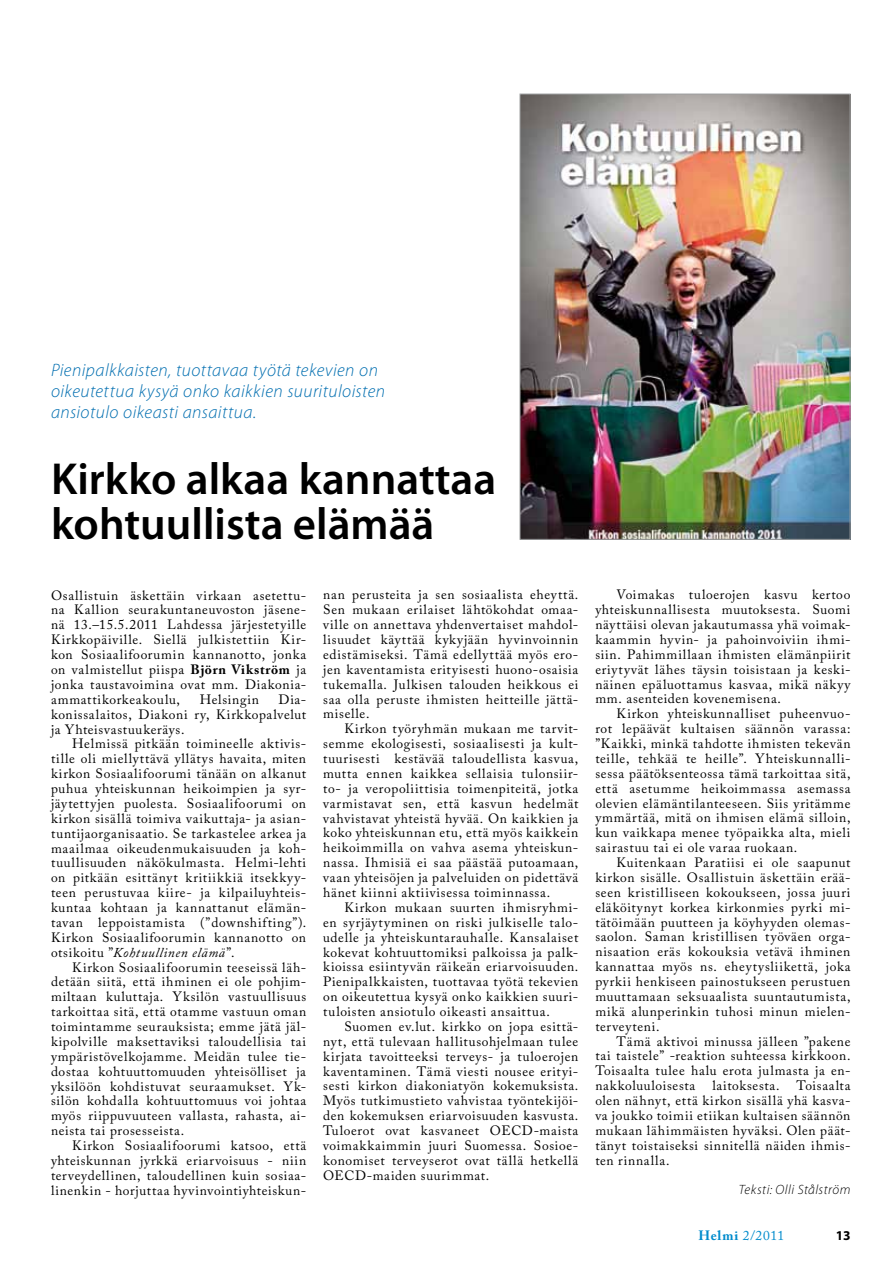
<style>
.page{position:relative;width:893px;height:1263px;background:#fff}
.page>*{position:absolute;margin:0;border:0;box-sizing:border-box;transform-origin:0 0}
.t1{font:600 45px/45px "Myriad Pro";color:#000}
.t2{font:italic 300 18px/21px "Myriad Pro";letter-spacing:.025em;color:#006eb0}
.t3{font:13.5px/14.9px "Adobe Caslon Pro";letter-spacing:.055em;color:#000;text-align:justify}
.t4{font:italic 300 13.5px "Myriad Pro";letter-spacing:.035em;color:#000}
.t5{font:13.5px "Adobe Caslon Pro";color:#008bcc}
.t6{font:700 13.5px "Myriad Pro";color:#000}
.s1{font-weight:700}
.s2{font-style:italic}
</style>
<div class="page">
<img style="left:522px;top:96px;width:326px;height:442px">
<div style="left:520px;top:94px;width:330px;height:446px;border:1px solid #9c9e9f"></div>
<h2 class="t2" style="left:51px;top:360px;width:336px">Pienipalkkaisten, tuottavaa työtä tekevien on oikeutettua kysyä onko kaikkien suurituloisten ansiotulo oikeasti ansaittua.</h2>
<h1 class="t1" style="left:51px;top:455px;width:447px">Kirkko alkaa kannattaa kohtuullista elämää</h1>
<p class="t3" style="left:51px;top:587px;width:257px">Osallistuin äskettäin virkaan asetettu&shy;na Kallion seurakuntaneuvoston jäsene&shy;nä 13.–15.5.2011 Lahdessa järjestetyille Kirkkopäiville. Siellä julkistettiin Kir&shy;kon Sosiaalifoorumin kannanotto, jonka on valmistellut piispa <span class="s1">Björn Vikström</span> ja jonka taustavoimina ovat mm. Diakonia&shy;ammattikorkeakoulu,</p>
<p class="t3" style="left:200px;top:692px;width:61px">Helsingin</p>
<p class="t3" style="left:51px;top:692px;width:257px;text-indent:228px">Dia&shy;konissalaitos, Diakoni ry, Kirkkopalvelut ja Yhteisvastuukeräys.</p>
<p class="t3" style="left:51px;top:736px;width:257px;text-indent:21px">Helmissä pitkään toimineelle aktivis&shy;tille oli miellyttävä yllätys havaita, miten kirkon Sosiaalifoorumi tänään on alkanut puhua yhteiskunnan heikoimpien ja syr&shy;jäytettyjen puolesta. Sosiaalifoorumi on kirkon sisällä toimiva vaikuttaja- ja asian&shy;tuntijaorganisaatio. Se tarkastelee arkea ja maailmaa oikeudenmukaisuuden ja koh&shy;tuullisuuden näkökulmasta. Helmi-lehti on pitkään esittänyt kritiikkiä itsekkyy&shy;teen perustuvaa kiire- ja kilpailuyhteis&shy;kuntaa kohtaan ja kannattanut elämän&shy;tavan leppoistamista (”downshifting”).<br>Kirkon Sosiaalifoorumin kannanotto on otsikoitu ”<span class="s2">Kohtuullinen elämä</span>”.</p>
<p class="t3" style="left:51px;top:959px;width:257px;text-indent:21px">Kirkon Sosiaalifoorumin teeseissä läh&shy;detään siitä, että ihminen ei ole pohjim&shy;miltaan kuluttaja. Yksilön vastuullisuus tarkoittaa sitä, että otamme vastuun oman toimintamme seurauksista; emme jätä jäl&shy;kipolville maksettaviksi taloudellisia tai ympäristövelkojamme. Meidän tulee tie&shy;dostaa kohtuuttomuuden yhteisölliset ja yksilöön kohdistuvat seuraamukset. Yk&shy;silön kohdalla kohtuuttomuus voi johtaa myös riippuvuuteen vallasta, rahasta, ai&shy;neista tai prosesseista.</p>
<p class="t3" style="left:51px;top:1138px;width:257px;text-indent:21px">Kirkon Sosiaalifoorumi katsoo, että yhteiskunnan jyrkkä eriarvoisuus - niin terveydellinen, taloudellinen kuin sosiaa&shy;linenkin - horjuttaa hyvinvointiyhteiskun-</p>
<p class="t3" style="left:323px;top:587px;width:257px">nan perusteita ja sen sosiaalista eheyttä.<br>Sen mukaan erilaiset lähtökohdat omaa&shy;ville on annettava yhdenvertaiset mahdol&shy;lisuudet käyttää kykyjään hyvinvoinnin edistämiseksi. Tämä edellyttää myös ero&shy;jen kaventamista erityisesti huono-osaisia tukemalla. Julkisen talouden heikkous ei saa olla peruste ihmisten heitteille jättä&shy;miselle.</p>
<p class="t3" style="left:323px;top:721px;width:257px;text-indent:21px">Kirkon työryhmän mukaan me tarvit&shy;semme ekologisesti, sosiaalisesti ja kult&shy;tuurisesti kestävää taloudellista kasvua, mutta ennen kaikkea sellaisia tulonsiir&shy;to- ja veropoliittisia toimenpiteitä, jotka varmistavat sen, että kasvun hedelmät vahvistavat yhteistä hyvää. On kaikkien ja koko yhteiskunnan etu, että myös kaikkein heikoimmilla on vahva asema yhteiskun&shy;nassa. Ihmisiä ei saa päästää putoamaan, vaan yhteisöjen ja palveluiden on pidettävä hänet kiinni aktiivisessa toiminnassa.</p>
<p class="t3" style="left:323px;top:900px;width:257px;text-indent:21px">Kirkon mukaan suurten ihmisryhmi&shy;en syrjäytyminen on riski julkiselle talo&shy;udelle ja yhteiskuntarauhalle. Kansalaiset kokevat kohtuuttomiksi palkoissa ja palk&shy;kioissa esiintyvän räikeän eriarvoisuuden.<br>Pienipalkkaisten, tuottavaa työtä tekevien on oikeutettua kysyä onko kaikkien suuri&shy;tuloisten ansiotulo oikeasti ansaittua.</p>
<p class="t3" style="left:323px;top:1019px;width:257px;text-indent:21px">Suomen ev.lut. kirkko on jopa esittä&shy;nyt, että tulevaan hallitusohjelmaan tulee kirjata tavoitteeksi terveys- ja tuloerojen kaventaminen. Tämä viesti nousee erityi&shy;sesti kirkon diakoniatyön kokemuksista.<br>Myös tutkimustieto vahvistaa työntekijöi&shy;den kokemuksen eriarvoisuuden kasvusta.<br>Tuloerot ovat kasvaneet OECD-maista voimakkaimmin juuri Suomessa. Sosioe&shy;konomiset terveyserot ovat tällä hetkellä OECD-maiden suurimmat.</p>
<p class="t3" style="left:595px;top:587px;width:257px;text-indent:21px">Voimakas tuloerojen kasvu kertoo yhteiskunnallisesta muutoksesta. Suomi näyttäisi olevan jakautumassa yhä voimak&shy;kaammin hyvin- ja pahoinvoiviin ihmi&shy;siin. Pahimmillaan ihmisten elämänpiirit eriytyvät lähes täysin toisistaan ja keski&shy;näinen epäluottamus kasvaa, mikä näkyy mm. asenteiden kovenemisena.</p>
<p class="t3" style="left:595px;top:706px;width:257px;text-indent:21px">Kirkon yhteiskunnalliset puheenvuo&shy;rot lepäävät kultaisen säännön varassa: ”Kaikki, minkä tahdotte ihmisten tekevän teille, tehkää te heille”. Yhteiskunnalli&shy;sessa päätöksenteossa tämä tarkoittaa sitä, että asetumme heikoimmassa asemassa olevien elämäntilanteeseen. Siis yritämme ymmärtää, mitä on ihmisen elämä silloin, kun vaikkapa menee työpaikka alta, mieli sairastuu tai ei ole varaa ruokaan.</p>
<p class="t3" style="left:595px;top:855px;width:257px;text-indent:21px">Kuitenkaan Paratiisi ei ole saapunut kirkon sisälle. Osallistuin äskettäin erää&shy;seen kristilliseen kokoukseen, jossa juuri eläköitynyt korkea kirkonmies pyrki mi&shy;tätöimään puutteen ja köyhyyden olemas&shy;saolon. Saman kristillisen työväen orga&shy;nisaation eräs kokouksia vetävä ihminen kannattaa myös ns. eheytysliikettä, joka pyrkii henkiseen painostukseen perustuen muuttamaan seksuaalista suuntautumista, mikä alunperinkin tuhosi minun mielen&shy;terveyteni.</p>
<p class="t3" style="left:595px;top:1033px;width:257px;text-indent:21px">Tämä aktivoi minussa jälleen ”pakene tai taistele” -reaktion suhteessa kirkkoon.<br>Toisaalta tulee halu erota julmasta ja en&shy;nakkoluuloisesta</p>
<p class="t3" style="left:595px;top:1078px;width:257px;text-indent:201px">Toisaalta olen nähnyt, että kirkon sisällä yhä kasva&shy;va joukko toimii etiikan kultaisen säännön mukaan lähimmäisten hyväksi. Olen päät&shy;tänyt toistaiseksi sinnitellä näiden ihmis&shy;ten rinnalla.</p>
<p class="t4" style="left:739px;top:1183px;width:113px">Teksti: Olli Stålström</p>
<p class="t3" style="left:712px;top:1078px;width:69px">laitoksesta.</p>
<p class="t5" style="left:698px;top:1227px;width:87px"><span class="s1">Helmi</span> 2/2011</p>
<p class="t6" style="left:836px;top:1226px;width:16px">13</p>
</div>
